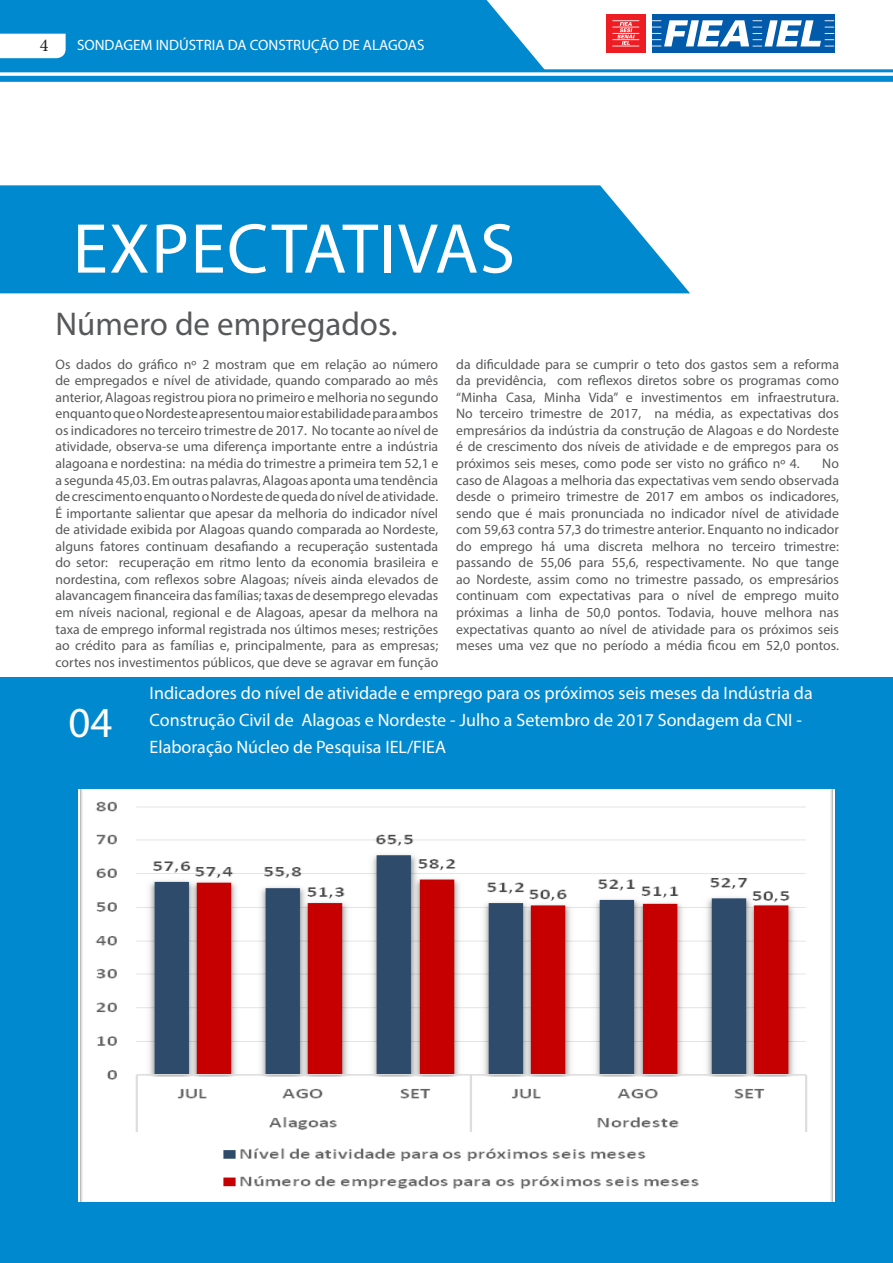
<style>
.page{position:relative;width:893px;height:1263px;background:#fff}
.page>*{position:absolute;margin:0;border:0;box-sizing:border-box;transform-origin:0 0}
.t1{font:71.25px "Myriad Pro";letter-spacing:.02em;color:#fff}
.t2{font:42.9px "Myriad Pro";color:#fff}
.t3{font:33px "Myriad Pro";color:#57585a}
.t4{font:18px/27px "Myriad Pro";color:#fff}
.t5{font:18px "Minion Pro";color:#231f20}
.t6{font:15px "Myriad Pro";color:#fff}
.t7{font:13.8px/16.5px "Myriad Pro";color:#57585a;text-align:justify}
</style>
<div class="page">
<div style="left:652px;top:14px;width:182px;height:39px;background:#015aaa"></div>
<div style="left:606px;top:14px;width:39px;height:39px;background:#ee1d23"></div>
<svg style="left:612px;top:20px;width:27px;height:27px"></svg>
<svg style="left:652px;top:20px;width:182px;height:27px"></svg>
<div style="left:0;top:76px;width:893px;height:6px;background:#0089cf"></div>
<hr style="left:0;top:69px;width:893px;height:3px;background:#0089cf">
<svg style="left:0;top:0;width:547px;height:70px;background:#1994d3"></svg>
<svg style="left:0;top:185px;width:690px;height:108px;background:#1090d2"></svg>
<div style="left:0;top:677px;width:893px;height:586px;background:#0089cf"></div>
<img style="left:78px;top:790px;width:756px;height:412px">
<p class="t5" style="left:40px;top:33px;width:10px">4</p>
<p class="t6" style="left:77px;top:35px;width:349px">SONDAGEM INDÚSTRIA DA CONSTRUÇÃO DE ALAGOAS</p>
<p class="t1" style="left:73px;top:205px;width:444px">EXPECTATIVAS</p>
<p class="t3" style="left:56px;top:304px;width:344px">Número de empregados.</p>
<p class="t7" style="left:56px;top:355px;width:384px">Os dados do gráfico nº 2 mostram que em relação ao número de empregados e nível de atividade, quando comparado ao mês anterior, Alagoas registrou piora no primeiro e melhoria no segundo enquanto que o Nordeste apresentou maior estabilidade para ambos os indicadores no terceiro trimestre de 2017. No tocante ao nível de atividade, observa-se uma diferença importante entre a indústria alagoana e nordestina: na média do trimestre a primeira tem 52,1 e a segunda 45,03. Em outras palavras, Alagoas aponta uma tendência de crescimento enquanto o Nordeste de queda do nível de atividade.</p>
<p class="t7" style="left:56px;top:504px;width:384px">É importante salientar que apesar da melhoria do indicador nível de atividade exibida por Alagoas quando comparada ao Nordeste, alguns fatores continuam desafiando a recuperação sustentada do setor: recuperação em ritmo lento da economia brasileira e nordestina, com reflexos sobre Alagoas; níveis ainda elevados de alavancagem financeira das famílias; taxas de desemprego elevadas em níveis nacional, regional e de Alagoas, apesar da melhora na taxa de emprego informal registrada nos últimos meses; restrições ao crédito para as famílias e, principalmente, para as empresas; cortes nos investimentos públicos, que deve se agravar em função</p>
<p class="t7" style="left:456px;top:355px;width:384px">da dificuldade para se cumprir o teto dos gastos sem a reforma da previdência, com reflexos diretos sobre os programas como “Minha Casa, Minha Vida” e investimentos em infraestrutura.</p>
<p class="t7" style="left:456px;top:405px;width:384px">No terceiro trimestre de 2017, na média, as expectativas dos empresários da indústria da construção de Alagoas e do Nordeste é de crescimento dos níveis de atividade e de empregos para os próximos seis meses, como pode ser visto no gráfico nº 4.</p>
<p class="t7" style="left:456px;top:455px;width:384px;text-indent:366px">No caso de Alagoas a melhoria das expectativas vem sendo observada desde o primeiro trimestre de 2017 em ambos os indicadores, sendo que é mais pronunciada no indicador nível de atividade com 59,63 contra 57,3 do trimestre anterior. Enquanto no indicador do emprego há uma discreta melhora no terceiro trimestre: passando de 55,06 para 55,6, respectivamente. No que tange ao Nordeste, assim como no trimestre passado, os empresários continuam com expectativas para o nível de emprego muito próximas a linha de 50,0 pontos. Todavia, houve melhora nas expectativas quanto ao nível de atividade para os próximos seis meses uma vez que no período a média ficou em 52,0 pontos.</p>
<p class="t2" style="left:69px;top:697px;width:46px">04</p>
<p class="t4" style="left:150px;top:679px;width:665px">Indicadores do nível de atividade e emprego para os próximos seis meses da Indústria da<br>Construção Civil de Alagoas e Nordeste - Julho a Setembro de 2017 Sondagem da CNI -<br>Elaboração Núcleo de Pesquisa IEL/FIEA</p>
</div>
